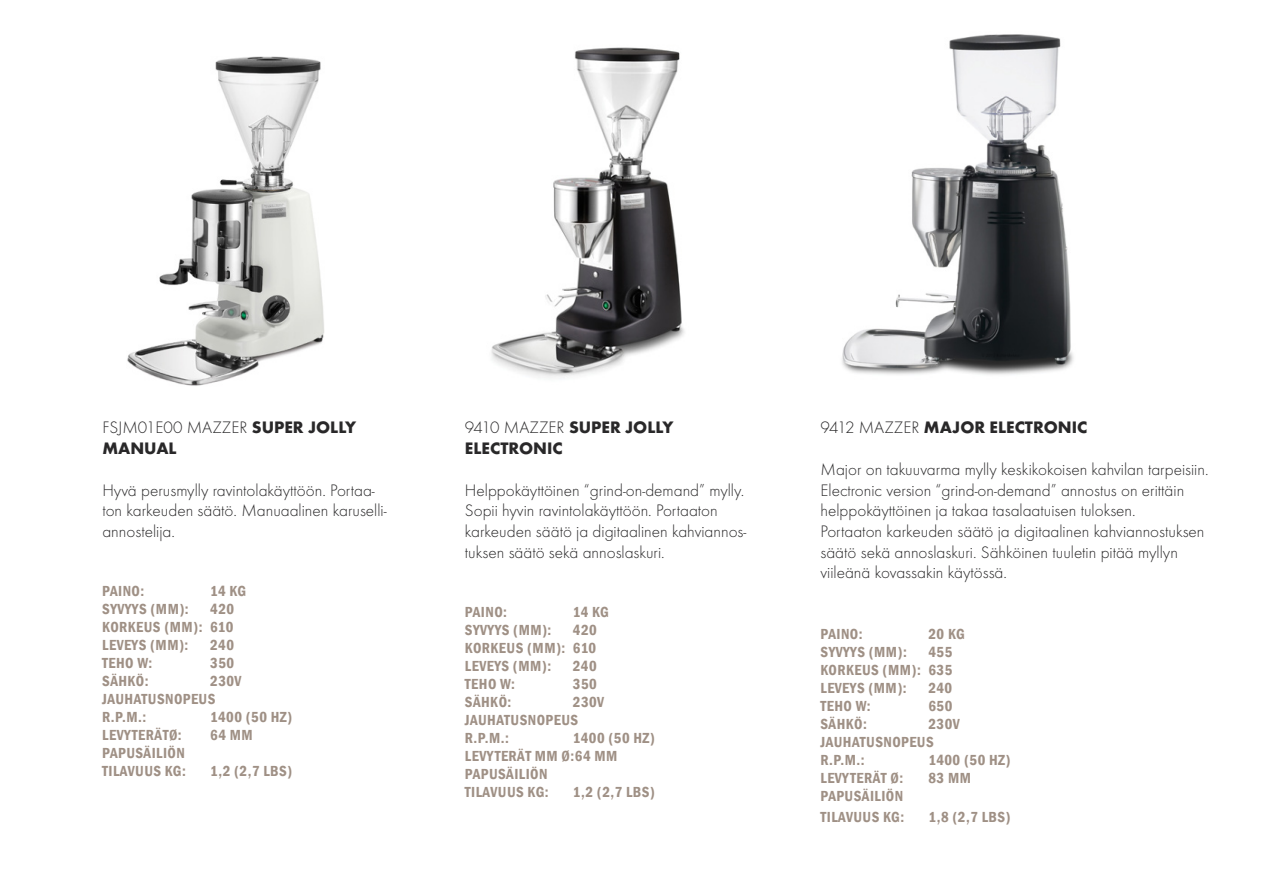
<style>
.page{position:relative;width:1263px;height:893px;background:#fff}
.page>*{position:absolute;margin:0;border:0;box-sizing:border-box;transform-origin:0 0}
.t1{font:300 17.25px/20.7px "Futura TOT";color:#292829}
.t2{font:700 17.25px/20.7px "Futura TOT";color:#292829}
.t3{font:600 condensed 15px/18px "Franklin Gothic";letter-spacing:.03em;color:#9f9085}
.s1{font-weight:300}
</style>
<div class="page">
<img style="left:491px;top:47px;width:194px;height:331px">
<img style="left:127px;top:56px;width:197px;height:330px">
<img style="left:842px;top:34px;width:232px;height:341px">
<p class="t2" style="left:102px;top:417px;width:255px"><span class="s1">FSJM01E00 MAZZER</span> SUPER JOLLY<br>MANUAL</p>
<p class="t1" style="left:102px;top:480px;width:286px">Hyvä perusmylly ravintolakäyttöön. Portaa&shy;ton karkeuden säätö. Manuaalinen karuselli&shy;annostelija.</p>
<p class="t3" style="left:102px;top:582px;width:44px">PAINO:</p>
<p class="t3" style="left:210px;top:582px;width:38px">14 KG</p>
<p class="t3" style="left:102px;top:600px;width:88px">SYVYYS (MM):</p>
<p class="t3" style="left:102px;top:600px;width:133px;text-align:justify;text-indent:108px">420<br>KORKEUS (MM): 610<br>LEVEYS (MM):</p>
<p class="t3" style="left:210px;top:636px;width:25px">240</p>
<p class="t3" style="left:102px;top:654px;width:52px">TEHO W:</p>
<p class="t3" style="left:210px;top:654px;width:25px">350</p>
<p class="t3" style="left:102px;top:672px;width:48px">SÄHKÖ:</p>
<p class="t3" style="left:102px;top:672px;width:141px;text-indent:108px">230V<br>JAUHATUSNOPEUS<br>R.P.M.:</p>
<p class="t3" style="left:210px;top:708px;width:84px">1400 (50 HZ)</p>
<p class="t3" style="left:102px;top:726px;width:81px">LEVYTERÄTØ:</p>
<p class="t3" style="left:210px;top:726px;width:44px">64 MM</p>
<p class="t3" style="left:102px;top:744px;width:85px">PAPUSÄILIÖN<br>TILAVUUS KG:</p>
<p class="t3" style="left:210px;top:762px;width:84px">1,2 (2,7 LBS)</p>
<p class="t2" style="left:465px;top:417px;width:210px"><span class="s1">9410 MAZZER</span> SUPER JOLLY<br>ELECTRONIC</p>
<p class="t1" style="left:465px;top:480px;width:283px">Helppokäyttöinen “grind-on-demand” mylly.<br>Sopii hyvin ravintolakäyttöön. Portaaton karkeuden säätö ja digitaalinen kahviannos&shy;tuksen säätö sekä annoslaskuri.</p>
<p class="t3" style="left:465px;top:603px;width:44px">PAINO:</p>
<p class="t3" style="left:573px;top:603px;width:38px">14 KG</p>
<p class="t3" style="left:465px;top:621px;width:88px">SYVYYS (MM):</p>
<p class="t3" style="left:465px;top:621px;width:133px;text-align:justify;text-indent:108px">420<br>KORKEUS (MM): 610<br>LEVEYS (MM):</p>
<p class="t3" style="left:573px;top:657px;width:25px">240</p>
<p class="t3" style="left:465px;top:675px;width:52px">TEHO W:</p>
<p class="t3" style="left:573px;top:675px;width:25px">350</p>
<p class="t3" style="left:465px;top:693px;width:48px">SÄHKÖ:</p>
<p class="t3" style="left:465px;top:693px;width:141px;text-indent:108px">230V<br>JAUHATUSNOPEUS<br>R.P.M.:</p>
<p class="t3" style="left:465px;top:729px;width:192px;text-indent:108px">1400 (50 HZ)<br>LEVYTERÄT MM Ø:64 MM<br>PAPUSÄILIÖN<br>TILAVUUS KG:</p>
<p class="t3" style="left:573px;top:783px;width:84px">1,2 (2,7 LBS)</p>
<p class="t2" style="left:820px;top:417px;width:268px"><span class="s1">9412 MAZZER</span> MAJOR ELECTRONIC</p>
<p class="t1" style="left:820px;top:459px;width:389px">Major on takuuvarma mylly keskikokoisen kahvilan tarpeisiin.<br>Electronic version “grind-on-demand” annostus on erittäin helppokäyttöinen ja takaa tasalaatuisen tuloksen.<br>Portaaton karkeuden säätö ja digitaalinen kahviannostuksen säätö sekä annoslaskuri. Sähköinen tuuletin pitää myllyn viileänä kovassakin käytössä.</p>
<p class="t3" style="left:820px;top:625px;width:44px">PAINO:</p>
<p class="t3" style="left:928px;top:625px;width:38px">20 KG</p>
<p class="t3" style="left:820px;top:643px;width:88px">SYVYYS (MM):</p>
<p class="t3" style="left:820px;top:643px;width:133px;text-align:justify;text-indent:108px">455<br>KORKEUS (MM): 635<br>LEVEYS (MM):</p>
<p class="t3" style="left:928px;top:679px;width:25px">240</p>
<p class="t3" style="left:820px;top:697px;width:52px">TEHO W:</p>
<p class="t3" style="left:928px;top:697px;width:25px">650</p>
<p class="t3" style="left:820px;top:715px;width:48px">SÄHKÖ:</p>
<p class="t3" style="left:820px;top:715px;width:141px;text-indent:108px">230V<br>JAUHATUSNOPEUS<br>R.P.M.:</p>
<p class="t3" style="left:928px;top:751px;width:84px">1400 (50 HZ)</p>
<p class="t3" style="left:820px;top:769px;width:84px">LEVYTERÄT Ø:</p>
<p class="t3" style="left:928px;top:769px;width:44px">83 MM</p>
<p class="t3" style="left:820px;top:785px;width:85px;line-height:20.7px">PAPUSÄILIÖN<br>TILAVUUS KG:</p>
<p class="t3" style="left:928px;top:807px;width:84px">1,8 (2,7 LBS)</p>
</div>
